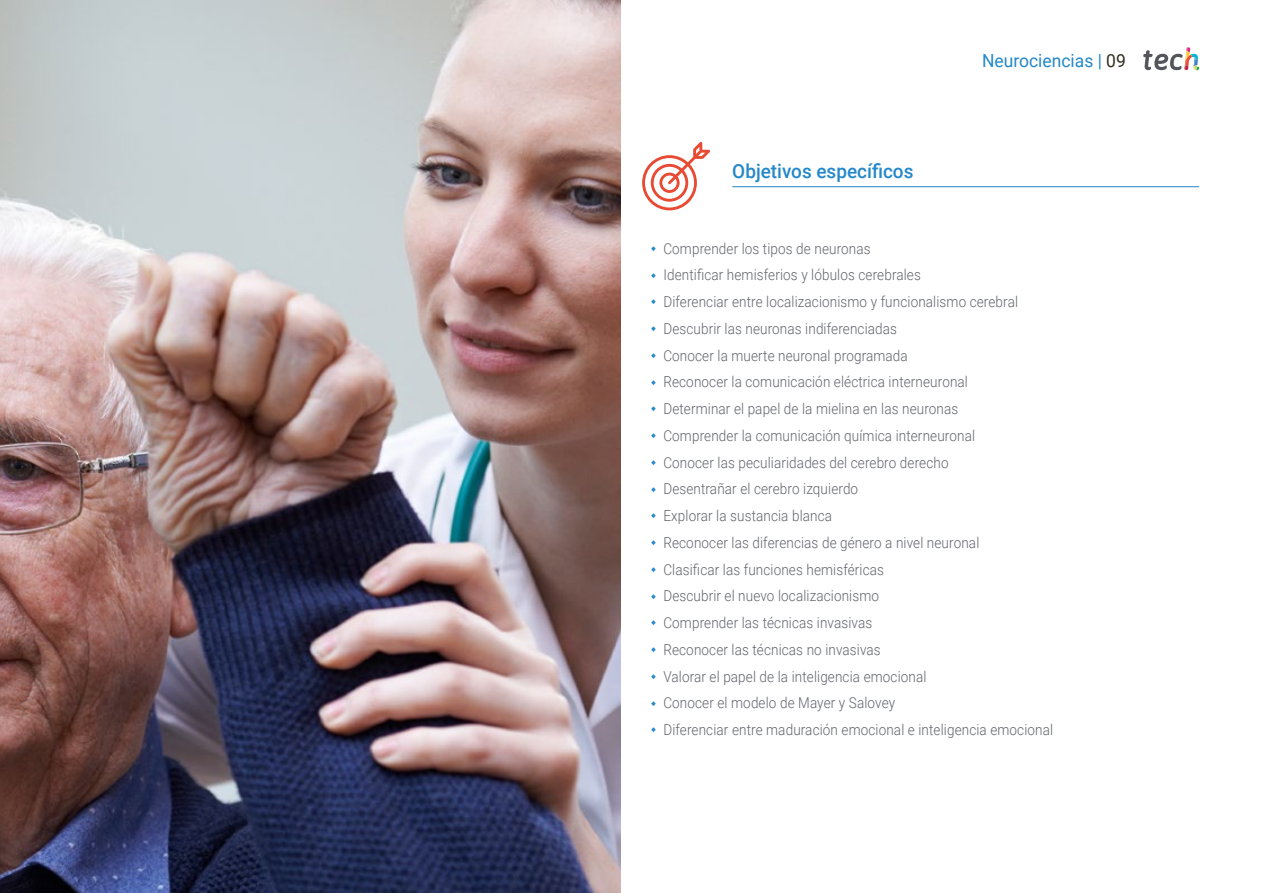
<style>
.page{position:relative;width:1263px;height:893px;background:#fff}
.page>*{position:absolute;margin:0;border:0;box-sizing:border-box;transform-origin:0 0}
.t1{font:500 19.5px "Roboto";color:#2488c9}
.t2{font:18px "Roboto";color:#2488c9}
.t3{font:300 15px/26.7px "Roboto";letter-spacing:.01em;color:#61646a;scale:.9 1}
.s1{color:#312e20}
</style>
<div class="page">
<svg style="left:642px;top:142px;width:68px;height:68px"></svg>
<hr style="left:732px;top:186px;width:467px;height:1px;background:#2488c9">
<svg style="left:1143px;top:47px;width:56px;height:24px"></svg>
<img style="left:0;top:0;width:621px;height:893px">
<h1 class="t1" style="left:732px;top:158px;width:183px">Objetivos específicos</h1>
<p class="t2" style="left:982px;top:48px;width:145px">Neurociencias | <span class="s1">09</span></p>
<p class="t3" style="left:663px;top:234px;width:435px">Comprender los tipos de neuronas<br>Identificar hemisferios y lóbulos cerebrales<br>Diferenciar entre localizacionismo y funcionalismo cerebral Descubrir las neuronas indiferenciadas<br>Conocer la muerte neuronal programada<br>Reconocer la comunicación eléctrica interneuronal<br>Determinar el papel de la mielina en las neuronas<br>Comprender la comunicación química interneuronal<br>Conocer las peculiaridades del cerebro derecho<br>Desentrañar el cerebro izquierdo<br>Explorar la sustancia blanca<br>Reconocer las diferencias de género a nivel neuronal<br>Clasificar las funciones hemisféricas<br>Descubrir el nuevo localizacionismo<br>Comprender las técnicas invasivas<br>Reconocer las técnicas no invasivas<br>Valorar el papel de la inteligencia emocional<br>Conocer el modelo de Mayer y Salovey<br>Diferenciar entre maduración emocional e inteligencia emocional</p>
</div>
